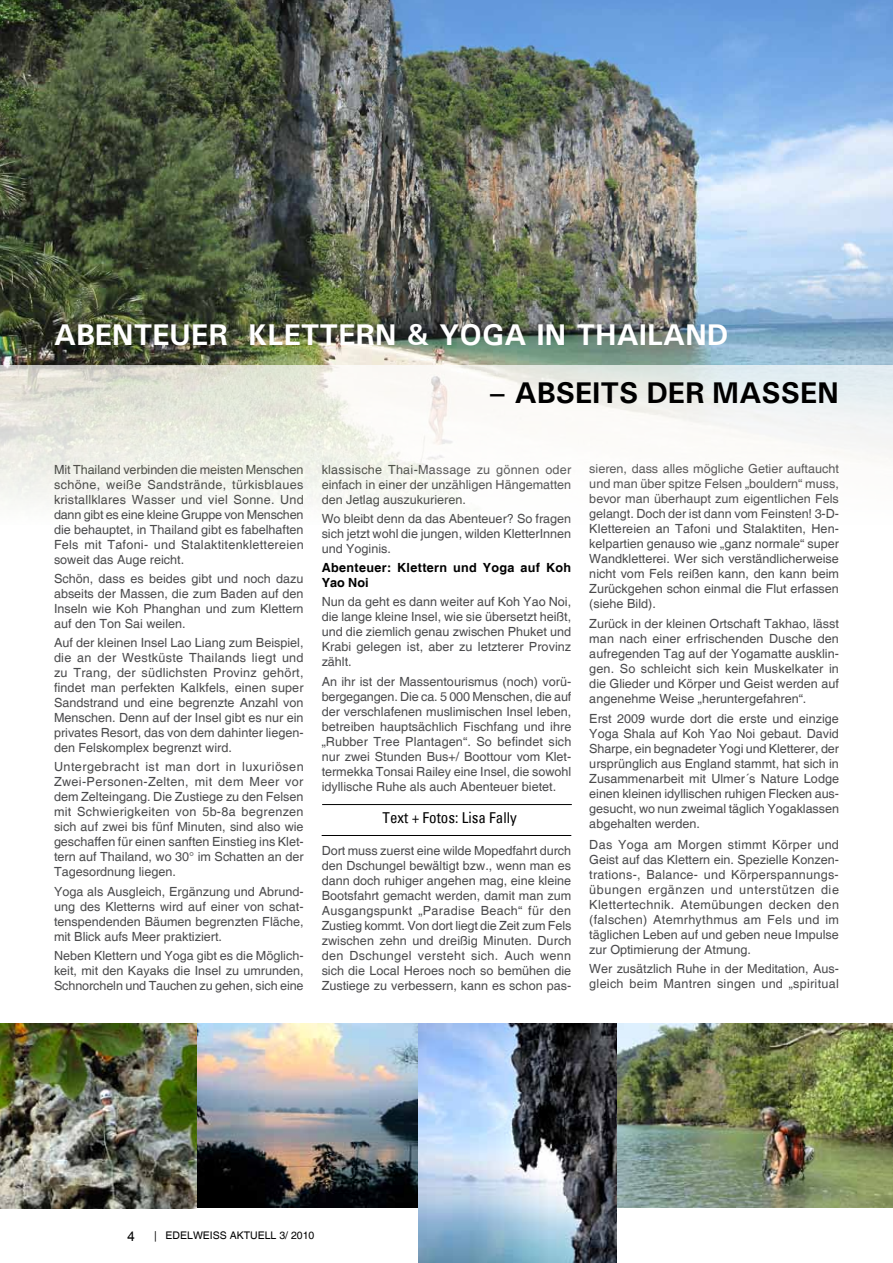
<style>
.page{position:relative;width:893px;height:1263px;background:#fff}
.page>*{position:absolute;margin:0;border:0;box-sizing:border-box;transform-origin:0 0}
.t1{font:700 30px "Univers";color:#fff}
.t2{font:700 30px "Univers";color:#000}
.t3{font:condensed 15px "Univers";color:#000}
.t4{font:13.5px "Arial";color:#000}
.t5{font:12.6px/15px "Helvetica";color:#4b4b4d;text-align:justify}
.t6{font:12.6px/15px "Helvetica";letter-spacing:.02em;color:#4b4b4d}
.t7{font:700 12.6px/15px "Helvetica";letter-spacing:.025em;color:#000}
.t8{font:10.5px "Helvetica";color:#000}
</style>
<div class="page">
<img style="left:0;top:365px;width:893px;height:140px">
<img style="left:617px;top:1023px;width:276px;height:185px">
<img style="left:0;top:1023px;width:419px;height:186px">
<img style="left:419px;top:1023px;width:197px;height:240px">
<img style="left:0;top:0;width:893px;height:365px">
<hr style="left:322px;top:804px;width:250px;height:1px;background:#000">
<hr style="left:322px;top:835px;width:249px;height:1px;background:#000">
<h1 class="t1" style="left:54px;top:315px;width:676px">ABENTEUER KLETTERN &amp; YOGA IN THAILAND</h1>
<h1 class="t2" style="left:487px;top:373px;width:353px">– ABSEITS DER MASSEN</h1>
<p class="t5" style="left:54px;top:462px;width:251px">Mit Thailand verbinden die meisten Menschen schöne, weiße Sandstrände, türkisblaues kristallklares Wasser und viel Sonne. Und dann gibt es eine kleine Gruppe von Menschen die behauptet, in Thailand gibt es fabelhaften Fels mit Tafoni- und Stalaktitenklettereien soweit das Auge reicht.</p>
<p class="t5" style="left:54px;top:571px;width:251px">Schön, dass es beides gibt und noch dazu abseits der Massen, die zum Baden auf den Inseln wie Koh Phanghan und zum Klettern auf den Ton Sai weilen.</p>
<p class="t5" style="left:54px;top:636px;width:251px">Auf der kleinen Insel Lao Liang zum Beispiel, die an der Westküste Thailands liegt und zu Trang, der südlichsten Provinz gehört, findet man perfekten Kalkfels, einen super Sandstrand und eine begrenzte Anzahl von Menschen. Denn auf der Insel gibt es nur ein privates Resort, das von dem dahinter liegen&shy;den Felskomplex begrenzt wird.</p>
<p class="t5" style="left:54px;top:760px;width:251px">Untergebracht ist man dort in luxuriösen Zwei-Personen-Zelten, mit dem Meer vor dem Zelteingang. Die Zustiege zu den Felsen mit Schwierigkeiten von 5b-8a begrenzen sich auf zwei bis fünf Minuten, sind also wie geschaffen für einen sanften Einstieg ins Klet&shy;tern auf Thailand, wo 30° im Schatten an der Tagesordnung liegen.</p>
<p class="t5" style="left:54px;top:884px;width:251px">Yoga als Ausgleich, Ergänzung und Abrund&shy;ung des Kletterns wird auf einer von schat&shy;tenspendenden Bäumen begrenzten Fläche, mit Blick aufs Meer praktiziert.</p>
<p class="t5" style="left:54px;top:948px;width:251px">Neben Klettern und Yoga gibt es die Möglich&shy;keit, mit den Kayaks die Insel zu umrunden, Schnorcheln und Tauchen zu gehen, sich eine</p>
<p class="t5" style="left:322px;top:462px;width:251px">klassische Thai-Massage zu gönnen oder einfach in einer der unzähligen Hängematten den Jetlag auszukurieren.</p>
<p class="t5" style="left:322px;top:511px;width:251px">Wo bleibt denn da das Abenteuer? So fragen sich jetzt wohl die jungen, wilden KletterInnen und Yoginis.</p>
<p class="t7" style="left:322px;top:561px;width:251px">Abenteuer: Klettern und Yoga auf Koh<br>Yao Noi</p>
<p class="t5" style="left:322px;top:595px;width:251px">Nun da geht es dann weiter auf Koh Yao Noi, die lange kleine Insel, wie sie übersetzt heißt, und die ziemlich genau zwischen Phuket und Krabi gelegen ist, aber zu letzterer Provinz zählt.</p>
<p class="t5" style="left:322px;top:674px;width:251px">An ihr ist der Massentourismus (noch) vorü&shy;bergegangen. Die ca. 5 000 Menschen, die auf der verschlafenen muslimischen Insel leben, betreiben hauptsächlich Fischfang und ihre „Rubber Tree Plantagen“. So befindet sich nur zwei Stunden Bus+/ Boottour vom Klet&shy;termekka Tonsai Railey eine Insel, die sowohl idyllische Ruhe als auch Abenteuer bietet.</p>
<p class="t3" style="left:383px;top:808px;width:136px">Text + Fotos: Lisa Fally</p>
<p class="t5" style="left:322px;top:843px;width:251px">Dort muss zuerst eine wilde Mopedfahrt durch den Dschungel bewältigt bzw., wenn man es dann doch ruhiger angehen mag, eine kleine Bootsfahrt gemacht werden, damit man zum Ausgangspunkt „Paradise Beach“ für den Zustieg kommt. Von dort liegt die Zeit zum Fels zwischen zehn und dreißig Minuten. Durch den Dschungel versteht sich. Auch wenn sich die Local Heroes noch so bemühen die Zustiege zu verbessern, kann es schon pas-</p>
<p class="t5" style="left:589px;top:462px;width:251px">sieren, dass alles mögliche Getier auftaucht und man über spitze Felsen „bouldern“ muss, bevor man überhaupt zum eigentlichen Fels gelangt. Doch der ist dann vom Feinsten! 3-D-Klettereien an Tafoni und Stalaktiten, Hen&shy;kelpartien genauso wie „ganz normale“ super Wandkletterei. Wer sich verständlicherweise nicht vom Fels reißen kann, den kann beim Zurückgehen schon einmal die Flut erfassen (siehe Bild).</p>
<p class="t5" style="left:589px;top:616px;width:251px">Zurück in der kleinen Ortschaft Takhao, lässt man nach einer erfrischenden Dusche den aufregenden Tag auf der Yogamatte ausklin&shy;gen. So schleicht sich kein Muskelkater in die Glieder und Körper und Geist werden auf angenehme Weise „heruntergefahren“.</p>
<p class="t5" style="left:589px;top:712px;width:251px">Erst 2009 wurde dort die erste und einzige Yoga Shala auf Koh Yao Noi gebaut. David Sharpe, ein begnadeter Yogi und Kletterer, der ursprünglich aus England stammt, hat sich in Zusammenarbeit mit Ulmer´s Nature Lodge einen kleinen idyllischen ruhigen Flecken aus&shy;gesucht, wo nun zweimal täglich Yogaklassen abgehalten werden.</p>
<p class="t5" style="left:589px;top:837px;width:251px">Das Yoga am Morgen stimmt Körper und Geist auf das Klettern ein. Spezielle Konzen&shy;trations-, Balance- und Körperspannungs&shy;übungen ergänzen und unterstützen die Klettertechnik. Atemübungen decken den (falschen) Atemrhythmus am Fels und im täglichen Leben auf und geben neue Impulse zur Optimierung der Atmung.</p>
<p class="t6" style="left:589px;top:961px;width:251px">Wer zusätzlich Ruhe in der Meditation, Aus&shy;gleich beim Mantren singen und „spiritual</p>
<p class="t4" style="left:128px;top:1227px;width:9px">4</p>
<p class="t8" style="left:154px;top:1229px;width:162px">| EDELWEISS AKTUELL 3/ 2010</p>
</div>
